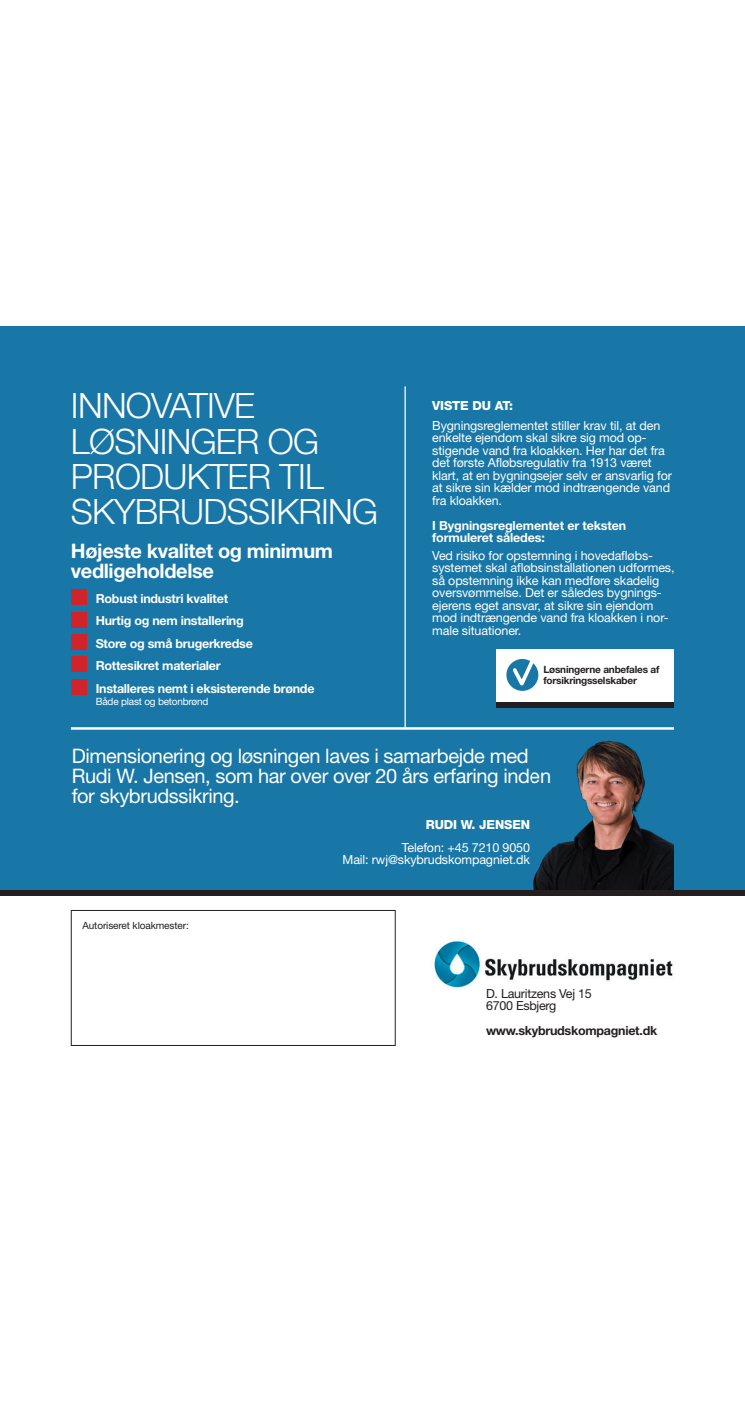
<style>
.page{position:relative;width:745px;height:1418px;background:#fff}
.page>*{position:absolute;margin:0;border:0;box-sizing:border-box;transform-origin:0 0}
.t1{font:300 35px "Helvetica Neue LT Std";letter-spacing:-.02em;color:#fff}
.t2{font:20px/20px "Helvetica Neue LT Std";letter-spacing:-.02em;color:#fff}
.t3{font:700 20px "Helvetica Neue LT Std";letter-spacing:-.02em;color:#fff}
.t4{font:12.5px/12.5px "Helvetica Neue LT Std";letter-spacing:-.01em;color:#fff}
.t5{font:700 12.5px "Helvetica Neue LT Std";letter-spacing:-.02em;color:#fff}
.t6{font:12.5px "Helvetica Neue LT Std";letter-spacing:-.02em;color:#231f20}
.t7{font:700 12.5px "Helvetica Neue LT Std";letter-spacing:-.02em;color:#231f20}
.t8{font:800 12.5px "Helvetica Neue LT Std";letter-spacing:-.01em;color:#fff}
.t9{font:700 10px "Helvetica Neue LT Std";letter-spacing:-.02em;color:#231f20}
.t10{font:10px "Helvetica Neue LT Std";letter-spacing:-.01em;color:#231f20}
.t11{font:10px "Helvetica Neue LT Std";letter-spacing:-.02em;color:#fff}
</style>
<div class="page">
<div style="left:0;top:326px;width:744px;height:567px;background:#1977a7"></div>
<div style="left:71px;top:910px;width:324px;height:135px;border:1px solid #231f20"></div>
<img style="left:434px;top:941px;width:239px;height:47px">
<img style="left:533px;top:741px;width:141px;height:149px">
<div style="left:496px;top:649px;width:177px;height:58px;background:#fff"></div>
<div style="left:496px;top:702px;width:177px;height:5px;background:#231f20"></div>
<svg style="left:506px;top:659px;width:32px;height:32px"></svg>
<svg style="left:509px;top:659px;width:28px;height:32px"></svg>
<div style="left:71px;top:589px;width:16px;height:16px;background:#d1232a"></div>
<div style="left:71px;top:611px;width:16px;height:16px;background:#d1232a"></div>
<div style="left:71px;top:634px;width:16px;height:16px;background:#d1232a"></div>
<div style="left:71px;top:656px;width:16px;height:16px;background:#d1232a"></div>
<div style="left:71px;top:679px;width:16px;height:16px;background:#d1232a"></div>
<hr style="left:404px;top:386px;width:1px;height:343px;background:#fff">
<div style="left:0;top:890px;width:744px;height:5px;background:#231f20"></div>
<hr style="left:71px;top:727px;width:602px;height:2px;background:#fff">
<p class="t1" style="left:71px;top:384px;width:185px">INNOVATIVE</p>
<p class="t1" style="left:71px;top:419px;width:249px">LØSNINGER OG</p>
<p class="t1" style="left:71px;top:454px;width:254px">PRODUKTER TIL</p>
<p class="t1" style="left:71px;top:489px;width:308px">SKYBRUDSSIKRING</p>
<p class="t3" style="left:71px;top:538px;width:263px">Højeste kvalitet og minimum</p>
<p class="t3" style="left:71px;top:558px;width:144px">vedligeholdelse</p>
<p class="t5" style="left:96px;top:590px;width:134px">Robust industri kvalitet</p>
<p class="t5" style="left:96px;top:613px;width:149px">Hurtig og nem installering</p>
<p class="t5" style="left:96px;top:635px;width:158px">Store og små brugerkredse</p>
<p class="t5" style="left:96px;top:658px;width:126px">Rottesikret materialer</p>
<p class="t5" style="left:96px;top:680px;width:220px">Installeres nemt i eksisterende brønde</p>
<p class="t11" style="left:96px;top:695px;width:114px">Både plast og betonbrønd</p>
<p class="t8" style="left:432px;top:398px;width:82px">VISTE DU AT:</p>
<p class="t4" style="left:432px;top:419px;width:229px">Bygningsreglementet stiller krav til, at den enkelte ejendom skal sikre sig mod op-</p>
<p class="t4" style="left:432px;top:444px;width:241px">stigende vand fra kloakken. Her har det fra det første Afløbsregulativ fra 1913 været klart, at en bygningsejer selv er ansvarlig for at sikre sin kælder mod indtrængende vand fra kloakken.</p>
<p class="t5" style="left:432px;top:518px;width:195px">I Bygningsreglementet er teksten</p>
<p class="t5" style="left:432px;top:530px;width:114px">formuleret således:</p>
<p class="t4" style="left:432px;top:549px;width:222px">Ved risiko for opstemning i hovedafløbs-</p>
<p class="t4" style="left:432px;top:561px;width:244px">systemet skal afløbsinstallationen udformes, så opstemning ikke kan medføre skadelig oversvømmelse. Det er således bygnings&shy;ejerens eget ansvar, at sikre sin ejendom mod indtrængende vand fra kloakken i nor&shy;male situationer.</p>
<p class="t9" style="left:543px;top:663px;width:117px">Løsningerne anbefales af</p>
<p class="t9" style="left:543px;top:674px;width:95px">forsikringsselskaber</p>
<p class="t2" style="left:72px;top:746px;width:480px">Dimensionering og løsningen laves i samarbejde med<br>Rudi W. Jensen, som har over over 20 års erfaring inden for skybrudssikring.</p>
<p class="t10" style="left:82px;top:919px;width:108px">Autoriseret kloakmester:</p>
<p class="t8" style="left:425px;top:817px;width:106px">RUDI W. JENSEN</p>
<p class="t4" style="left:401px;top:841px;width:130px">Telefon: +45 7210 9050</p>
<p class="t4" style="left:342px;top:853px;width:189px">Mail: rwj@skybrudskompagniet.dk</p>
<p class="t6" style="left:485px;top:985px;width:107px">D. Lauritzens Vej 15</p>
<p class="t6" style="left:485px;top:998px;width:72px">6700 Esbjerg</p>
<p class="t7" style="left:485px;top:1022px;width:173px">www.skybrudskompagniet.dk</p>
</div>
